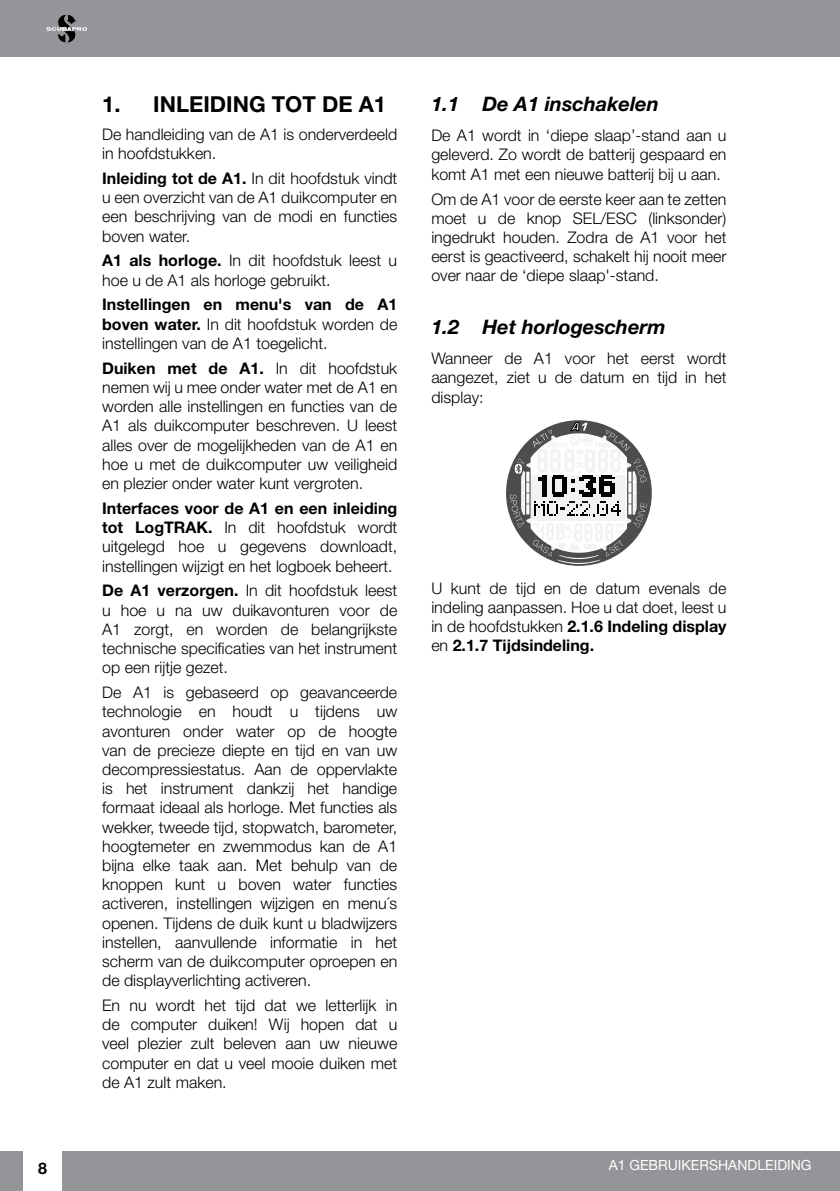
<style>
.page{position:relative;width:840px;height:1191px;background:#fff}
.page>*{position:absolute;margin:0;border:0;box-sizing:border-box;transform-origin:0 0}
.t1{font:700 22px "Helvetica Neue LT Std";color:#000}
.t2{font:italic 700 20px "Helvetica Neue LT Std";color:#000}
.t3{font:300 16px/19.2px "Helvetica Neue LT Std";color:#000;text-align:justify}
.t4{font:700 16px "Helvetica Neue LT Std";color:#000}
.t5{font:14px "Helvetica Neue LT Std";color:#fff}
.s1{font-weight:700}
</style>
<div class="page">
<hr style="left:839px;top:0;width:1px;height:57px;background:#939598">
<div style="left:62px;top:1151px;width:777px;height:40px;background:#939598"></div>
<hr style="left:839px;top:1151px;width:1px;height:40px;background:#939598">
<div style="left:0;top:1151px;width:23px;height:40px;background:#939598"></div>
<div style="left:0;top:0;width:839px;height:57px;background:#939598"></div>
<svg style="left:46px;top:15px;width:41px;height:27px"></svg>
<svg style="left:506px;top:420px;width:145px;height:146px"></svg>
<h1 class="t1" style="left:102px;top:91px;width:285px">1. INLEIDING TOT DE A1</h1>
<p class="t3" style="left:102px;top:124px;width:296px">De handleiding van de A1 is onderverdeeld in hoofdstukken.</p>
<p class="t3" style="left:102px;top:168px;width:296px"><span class="s1">Inleiding tot de A1.</span> In dit hoofdstuk vindt u een overzicht van de A1 duikcomputer en een beschrijving van de modi en functies boven water.</p>
<p class="t3" style="left:102px;top:251px;width:296px"><span class="s1">A1 als horloge.</span> In dit hoofdstuk leest u hoe u de A1 als horloge gebruikt.</p>
<p class="t3" style="left:102px;top:295px;width:296px"><span class="s1">Instellingen en menu's van de A1 boven water.</span> In dit hoofdstuk worden de instellingen van de A1 toegelicht.</p>
<p class="t3" style="left:102px;top:358px;width:296px"><span class="s1">Duiken met de A1.</span> In dit hoofdstuk nemen wij u mee onder water met de A1 en worden alle instellingen en functies van de A1 als duikcomputer beschreven. U leest alles over de mogelijkheden van de A1 en hoe u met de duikcomputer uw veiligheid en plezier onder water kunt vergroten.</p>
<p class="t3" style="left:102px;top:498px;width:296px"><span class="s1">Interfaces voor de A1 en een inleiding tot LogTRAK.</span> In dit hoofdstuk wordt uitgelegd hoe u gegevens downloadt, instellingen wijzigt en het logboek beheert.</p>
<p class="t3" style="left:102px;top:581px;width:296px"><span class="s1">De A1 verzorgen.</span> In dit hoofdstuk leest u hoe u na uw duikavonturen voor de A1 zorgt, en worden de belangrijkste technische specificaties van het instrument op een rijtje gezet.</p>
<p class="t3" style="left:102px;top:682px;width:296px">De A1 is gebaseerd op geavanceerde technologie en houdt u tijdens uw avonturen onder water op de hoogte van de precieze diepte en tijd en van uw decompressiestatus. Aan de oppervlakte is het instrument dankzij het handige formaat ideaal als horloge. Met functies als wekker, tweede tijd, stopwatch, barometer, hoogtemeter en zwemmodus kan de A1 bijna elke taak aan. Met behulp van de knoppen kunt u boven water functies activeren, instellingen wijzigen en menu´s openen. Tijdens de duik kunt u bladwijzers instellen, aanvullende informatie in het scherm van de duikcomputer oproepen en de displayverlichting activeren.</p>
<p class="t3" style="left:102px;top:995px;width:296px">En nu wordt het tijd dat we letterlijk in de computer duiken! Wij hopen dat u veel plezier zult beleven aan uw nieuwe computer en dat u veel mooie duiken met de A1 zult maken.</p>
<p class="t2" style="left:431px;top:91px;width:229px">1.1 De A1 inschakelen</p>
<p class="t3" style="left:431px;top:126px;width:296px">De A1 wordt in ‘diepe slaap’-stand aan u geleverd. Zo wordt de batterij gespaard en komt A1 met een nieuwe batterij bij u aan.</p>
<p class="t3" style="left:431px;top:189px;width:296px">Om de A1 voor de eerste keer aan te zetten moet u de knop SEL/ESC (linksonder) ingedrukt houden. Zodra de A1 voor het eerst is geactiveerd, schakelt hij nooit meer over naar de ‘diepe slaap'-stand.</p>
<p class="t2" style="left:431px;top:314px;width:236px">1.2 Het horlogescherm</p>
<p class="t3" style="left:431px;top:349px;width:296px">Wanneer de A1 voor het eerst wordt aangezet, ziet u de datum en tijd in het display:</p>
<p class="t3" style="left:431px;top:578px;width:296px">U kunt de tijd en de datum evenals de indeling aanpassen. Hoe u dat doet, leest u in de hoofdstukken <span class="s1">2.1.6 Indeling display </span>en <span class="s1">2.1.7 Tijdsindeling.</span></p>
<p class="t4" style="left:38px;top:1158px;width:10px">8</p>
<p class="t5" style="left:608px;top:1156px;width:204px">A1 GEBRUIKERSHANDLEIDING</p>
</div>
